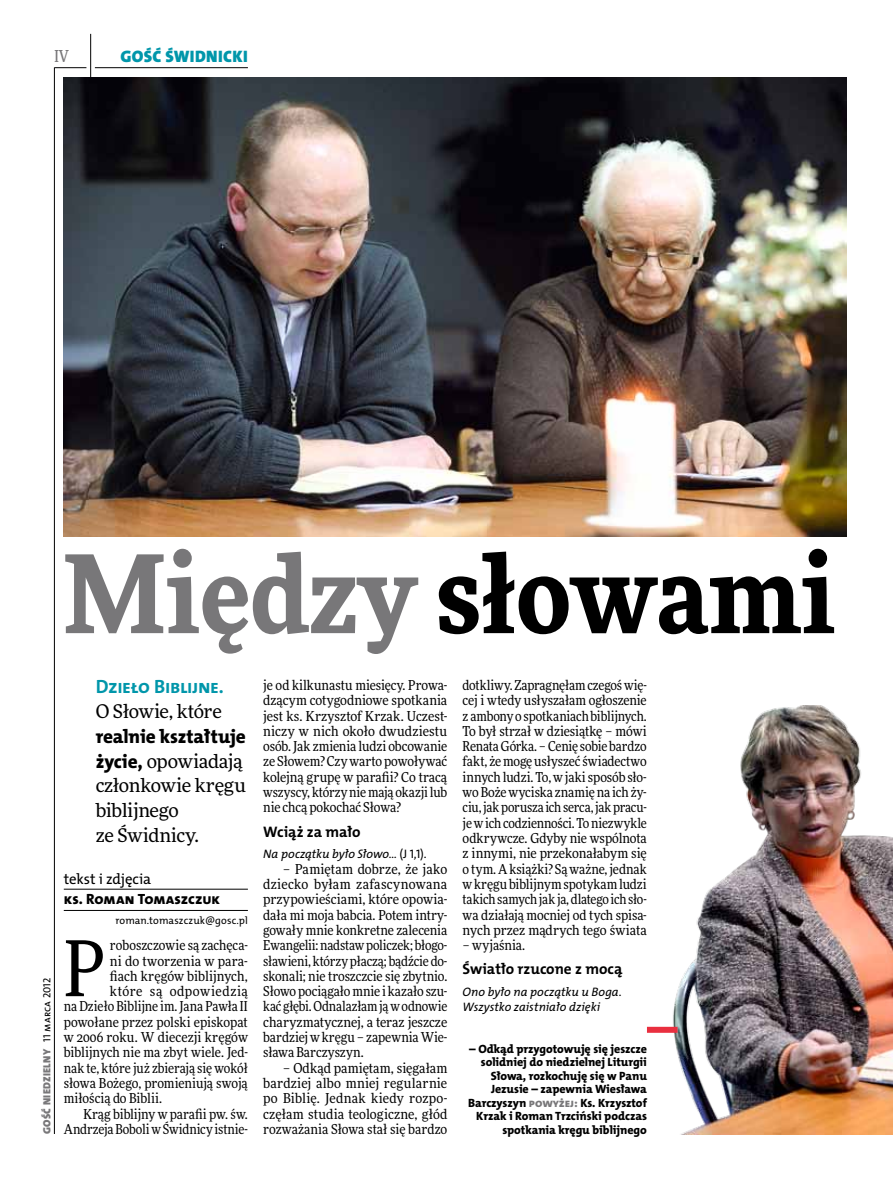
<style>
.page{position:relative;width:893px;height:1191px;background:#fff}
.page>*{position:absolute;margin:0;border:0;box-sizing:border-box;transform-origin:0 0}
.t1{font:900 108px "Freeday Narrow";color:#000}
.t2{font:76.95px "Freeday Narrow News";color:#000}
.t3{font:19.35px "The Mix HP8 Ex Bld";letter-spacing:-.01em;color:#000}
.t4{font:19.35px "The Mix HP7 Bld";letter-spacing:-.02em;color:#0096aa}
.t5{font:18.9px/24.9px "Freeday News";letter-spacing:-.015em;color:#000}
.t6{font:16.65px "The Mix HP9 Blk";letter-spacing:.02em;color:#0096aa}
.t7{font:500 16.5px "Freeday Narrow";color:#787779;scale:.9 1}
.t8{font:15.3px "The Mix HP7 Bld";color:#000}
.t9{font:14.85px "The Mix HP8 Ex Bld";letter-spacing:-.01em;color:#000}
.t10{font:14.85px "The Mix HP5 Plain";letter-spacing:-.015em;color:#000}
.t11{font:13.65px/15.3px "Freeday Narrow News";color:#000;text-align:justify}
.t12{font:13.65px "Freeday Narrow News";letter-spacing:.035em;color:#000}
.t13{font:12.3px/15.3px "The Mix HP5 Plain IT";color:#000}
.t14{font:12px/13.5px "The Mix HP8 Ex Bld";letter-spacing:-.005em;color:#000;text-align:right}
.t15{font:10.5px "The Mix HP9 Blk";letter-spacing:.025em;color:#787779}
.t16{font:10.5px "The Mix HP5 Plain";letter-spacing:.01em;color:#000}
.s1{font-family:"The Mix HP5 Plain";color:#000}
.s2{color:#787779}
.s3{font-family:"The Mix HP8 Ex Bld";font-size:19.35px}
.s4{font-family:"The Mix HP5 Plain"}
</style>
<div class="page">
<hr style="left:54px;top:67px;width:1px;height:1067px;background:#000">
<hr style="left:90px;top:34px;width:1px;height:43px;background:#000">
<hr style="left:54px;top:67px;width:32px;height:1px;background:#000">
<hr style="left:95px;top:67px;width:153px;height:1px;background:#000">
<img style="left:64px;top:77px;width:782px;height:460px">
<hr style="left:64px;top:889px;width:184px;height:1px;background:#000">
<hr style="left:64px;top:910px;width:184px;height:1px;background:#000">
<img style="left:662px;top:705px;width:231px;height:429px">
<div style="left:647px;top:1026px;width:31px;height:6px;background:#e92f3f"></div>
<p class="t7" style="left:54px;top:46px;width:17px">IV</p>
<p class="t6" style="left:120px;top:46px;width:129px">GOŚĆ ŚWIDNICKI</p>
<p class="t15" style="left:40px;top:1134px;width:158px;rotate:-90deg">GOŚĆ NIEDZIELNY <span class="s1">11 marca 2012</span></p>
<h1 class="t1" style="left:64px;top:524px;width:773px"><span class="s2">Między</span> słowami</h1>
<h3 class="t4" style="left:96px;top:674px;width:129px">Dzieło Biblijne.</h3>
<h3 class="t5" style="left:96px;top:698px;width:128px">O Słowie, które</h3>
<h3 class="t3" style="left:96px;top:723px;width:152px">realnie kształtuje</h3>
<h3 class="t5" style="left:96px;top:748px;width:152px"><span class="s3">życie,</span> opowiadają członkowie kręgu biblijnego<br>ze Świdnicy.</h3>
<p class="t10" style="left:64px;top:869px;width:89px">tekst i zdjęcia</p>
<p class="t9" style="left:64px;top:889px;width:158px">ks. Roman Tomaszczuk</p>
<p class="t16" style="left:115px;top:913px;width:134px">roman.tomaszczuk@gosc.pl</p>
<h2 class="t2" style="left:64px;top:921px;width:43px">P</h2>
<p class="t11" style="left:110px;top:937px;width:139px">roboszczowie są zachęca-</p>
<p class="t11" style="left:110px;top:953px;width:139px">ni do tworzenia w para-</p>
<p class="t11" style="left:110px;top:968px;width:139px">fiach kręgów biblijnych,</p>
<p class="t12" style="left:110px;top:983px;width:139px">które są odpowiedzią</p>
<p class="t11" style="left:64px;top:998px;width:186px">na Dzieło Biblijne im. Jana Pawła II</p>
<p class="t11" style="left:64px;top:1014px;width:186px">powołane przez polski episkopat</p>
<p class="t11" style="left:64px;top:1029px;width:186px">w 2006 roku. W diecezji kręgów</p>
<p class="t11" style="left:64px;top:1044px;width:186px">biblijnych nie ma zbyt wiele. Jed-</p>
<p class="t11" style="left:64px;top:1060px;width:186px">nak te, które już zbierają się wokół</p>
<p class="t11" style="left:64px;top:1075px;width:186px">słowa Bożego, promieniują swoją</p>
<p class="t11" style="left:64px;top:1090px;width:100px">miłością do Biblii.</p>
<p class="t11" style="left:83px;top:1106px;width:166px">Krąg biblijny w parafii pw. św.</p>
<p class="t11" style="left:64px;top:1121px;width:186px">Andrzeja Boboli w Świdnicy istnie-</p>
<p class="t11" style="left:263px;top:677px;width:186px">je od kilkunastu miesięcy. Prowa&shy;dzącym cotygodniowe spotkania jest ks. Krzysztof Krzak. Uczest&shy;niczy w nich około dwudziestu osób. Jak zmienia ludzi obcowanie ze Słowem? Czy warto powoływać kolejną grupę w parafii? Co tracą wszyscy, którzy nie mają okazji lub nie chcą pokochać Słowa?</p>
<p class="t8" style="left:263px;top:821px;width:99px">Wciąż za mało</p>
<p class="t13" style="left:263px;top:847px;width:165px">Na początku było Słowo… <span class="s4">(J 1,1).</span></p>
<p class="t11" style="left:263px;top:861px;width:186px;text-indent:20px">– Pamiętam dobrze, że jako dziecko byłam zafascynowana przypowieściami, które opowia&shy;dała mi moja babcia. Potem intry&shy;gowały mnie konkretne zalecenia Ewangelii: nadstaw policzek; błogo&shy;sławieni, którzy płaczą; bądźcie do&shy;skonali; nie troszczcie się zbytnio.<br>Słowo pociągało mnie i kazało szu&shy;kać głębi. Odnalazłam ją w odnowie charyzmatycznej, a teraz jeszcze bardziej w kręgu – zapewnia Wie&shy;sława Barczyszyn.</p>
<p class="t11" style="left:263px;top:1060px;width:186px;text-indent:20px">– Odkąd pamiętam, sięgałam bardziej albo mniej regularnie po Biblię. Jednak kiedy rozpo&shy;częłam studia teologiczne, głód rozważania Słowa stał się bardzo</p>
<p class="t11" style="left:463px;top:677px;width:186px">dotkliwy. Zapragnęłam czegoś wię&shy;cej i wtedy usłyszałam ogłoszenie z ambony o spotkaniach biblijnych.<br>To był strzał w dziesiątkę – mówi Renata Górka. – Cenię sobie bardzo fakt, że mogę usłyszeć świadectwo innych ludzi. To, w jaki sposób sło&shy;wo Boże wyciska znamię na ich ży&shy;ciu, jak porusza ich serca, jak pracu&shy;je w ich codzienności. To niezwykle odkrywcze. Gdyby nie wspólnota z innymi, nie przekonałabym się o tym. A książki? Są ważne, jednak w kręgu biblijnym spotykam ludzi takich samych jak ja, dlatego ich sło&shy;wa działają mocniej od tych spisa&shy;nych przez mądrych tego świata</p>
<p class="t11" style="left:463px;top:937px;width:64px">– wyjaśnia.</p>
<p class="t8" style="left:463px;top:959px;width:161px">Światło rzucone z mocą</p>
<p class="t13" style="left:463px;top:984px;width:161px">Ono było na początku u Boga.<br>Wszystko zaistniało dzięki</p>
<p class="t14" style="left:468px;top:1042px;width:180px">– Odkąd przygotowuję się jeszcze solidniej do niedzielnej Liturgii<br>Słowa, rozkochuję się w Panu<br>Jezusie – zapewnia Wiesława<br>Barczyszyn <span class="s2">powyżej:</span> Ks. Krzysztof<br>Krzak i Roman Trzciński podczas spotkania kręgu biblijnego</p>
</div>
